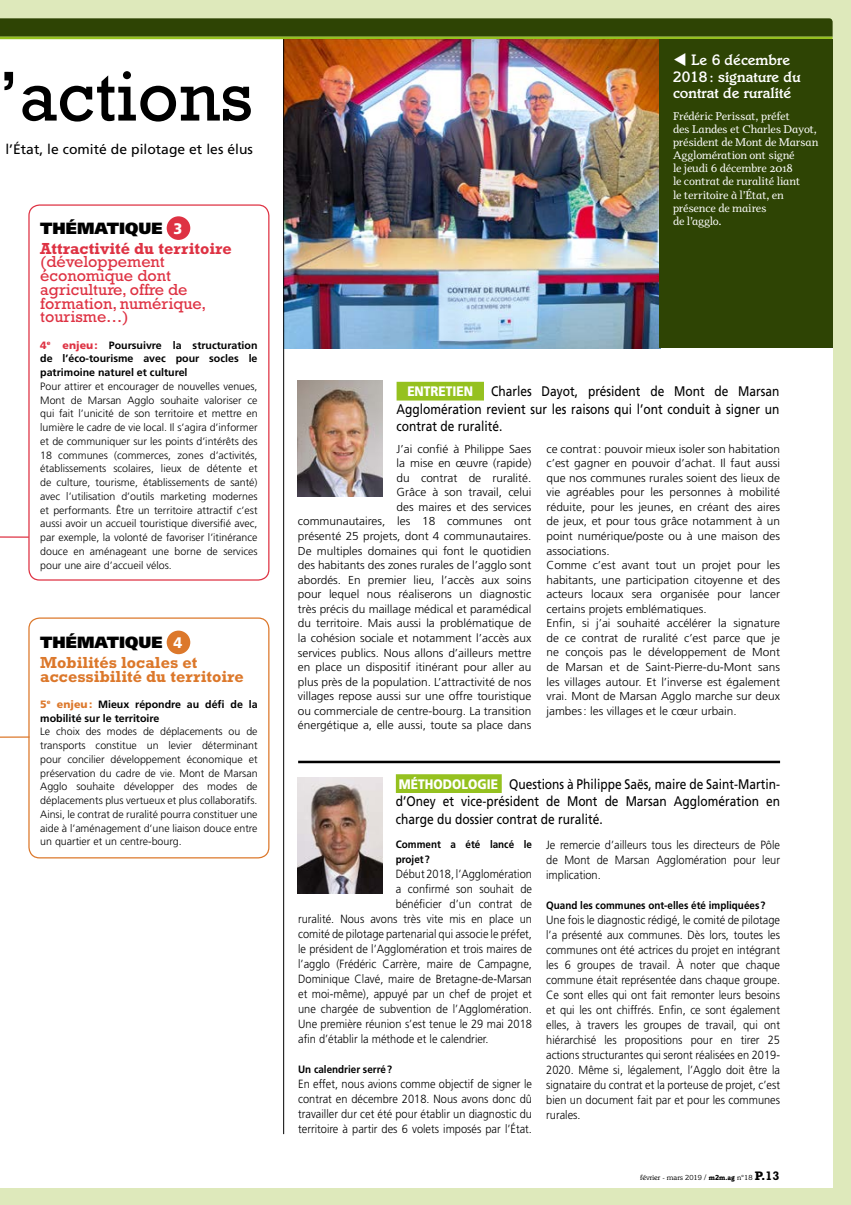
<style>
.page{position:relative;width:851px;height:1205px;background:#fff}
.page>*{position:absolute;margin:0;border:0;box-sizing:border-box;transform-origin:0 0}
.t1{font:71.75px "Rockwell";color:#000}
.t2{font:16.25px/13.8px "Rockwell";color:#de3243}
.t3{font:700 16.25px/13.8px "Rockwell";color:#dc782b}
.t4{font:700 16.25px "Rockwell";color:#de3243}
.t5{font:900 16.25px "Frutiger";color:#000}
.t6{font:500 15.5px/16.8px "Italia";color:#fff}
.t7{font:13.88px/17.5px "Frutiger";color:#000;text-align:justify;scale:.86 1}
.t8{font:13.75px "Frutiger";color:#000}
.t9{font:900 13.75px "Frutiger";color:#fff;scale:.87 1}
.t10{font:300 11.88px/15px "Frutiger";color:#000;text-align:justify;scale:.93 1}
.t11{font:300 11.5px/14.5px "Frutiger";color:#000;text-align:right}
.t12{font:11.38px/13.1px "Odile";letter-spacing:-.025em;color:#fff}
.t13{font:300 10.62px/13.8px "Frutiger";color:#000;text-align:justify}
.t14{font:700 10.62px/13.8px "Frutiger";color:#000;text-align:justify}
.t15{font:700 10.62px/15px "Frutiger";color:#000;scale:.93 1}
.t16{font:7.5px "Italia";color:#000}
.s1{font-size:15.25px;color:#fff}
.s2{font-weight:900;color:#de3243}
.s3{font-weight:900;color:#dc782b}
.s4{font-weight:900;font-size:13.75px;color:#fff}
.s5{font-weight:900;font-size:13.75px;color:#95c11f}
.s6{font-size:8.12px}
.s7{font-weight:700}
.s8{font-family:"Rockwell";font-weight:700;font-size:12.5px}
</style>
<div class="page">
<div style="left:0;top:0;width:850px;height:1205px;background:#dee9bb"></div>
<div style="left:0;top:38px;width:832px;height:1149px;background:#fff"></div>
<svg style="left:0;top:18px;width:832px;height:19px;background:#344a09"></svg>
<hr style="left:0;top:37px;width:832px;height:2px;background:#95c11f">
<img style="left:284px;top:39px;width:375px;height:309px">
<div style="left:659px;top:39px;width:173px;height:309px;background:#2e4404"></div>
<div style="left:396px;top:382px;width:88px;height:18px;background:#95c11f"></div>
<div style="left:396px;top:774px;width:105px;height:19px;background:#95c11f"></div>
<img style="left:297px;top:381px;width:85px;height:115px">
<img style="left:298px;top:778px;width:84px;height:116px">
<hr style="left:283px;top:39px;width:1px;height:1095px;background:#000">
<div style="left:167px;top:216px;width:23px;height:24px;background:#de3243;border-radius:50%"></div>
<div style="left:28px;top:204px;width:241px;height:377px;border:1px solid #de3243;border-radius:11px"></div>
<div style="left:167px;top:630px;width:23px;height:24px;background:#dc782b;border-radius:50%"></div>
<div style="left:28px;top:617px;width:241px;height:241px;border:1px solid #dc782b;border-radius:11px"></div>
<hr style="left:298px;top:761px;width:482px;height:2px;background:#000">
<svg style="left:0;top:535px;width:30px;height:3px"></svg>
<hr style="left:0;top:736px;width:30px;height:2px;background:#dc782b">
<h1 class="t1" style="left:-2px;top:55px;width:256px">’actions</h1>
<p class="t8" style="left:5px;top:141px;width:249px">l’État, le comité de pilotage et les élus</p>
<h2 class="t5" style="left:40px;top:218px;width:144px">THÉMATIQUE <span class="s1">3</span></h2>
<h2 class="t4" style="left:40px;top:239px;width:193px">Attractivité du territoire</h2>
<h2 class="t2" style="left:40px;top:255px;width:168px">(développement économique dont agriculture, offre de formation, numérique, tourisme…)</h2>
<p class="t14" style="left:40px;top:338px;width:219px"><span class="s2">4</span><sup>e</sup> <span class="s2">enjeu:</span> Poursuivre la structuration de l’éco-tourisme avec pour socles le patrimoine naturel et culturel</p>
<p class="t13" style="left:40px;top:379px;width:219px">Pour attirer et encourager de nouvelles venues, Mont de Marsan Agglo souhaite valoriser ce qui fait l’unicité de son territoire et mettre en lumière le cadre de vie local. Il s’agira d’informer et de communiquer sur les points d’intérêts des 18 communes (commerces, zones d’activités, établissements scolaires, lieux de détente et de culture, tourisme, établissements de santé) avec l’utilisation d’outils marketing modernes et performants. Être un territoire attractif c’est aussi avoir un accueil touristique diversifié avec, par exemple, la volonté de favoriser l’itinérance douce en aménageant une borne de services pour une aire d’accueil vélos.</p>
<h2 class="t5" style="left:40px;top:632px;width:144px">THÉMATIQUE <span class="s1">4</span></h2>
<h2 class="t3" style="left:40px;top:655px;width:205px">Mobilités locales et accessibilité du territoire</h2>
<p class="t14" style="left:40px;top:697px;width:219px"><span class="s3">5</span><sup>e</sup> <span class="s3">enjeu:</span> Mieux répondre au défi de la mobilité sur le territoire</p>
<p class="t13" style="left:40px;top:725px;width:219px">Le choix des modes de déplacements ou de transports constitue un levier déterminant pour concilier développement économique et préservation du cadre de vie. Mont de Marsan Agglo souhaite développer des modes de déplacements plus vertueux et plus collaboratifs.<br>Ainsi, le contrat de ruralité pourra constituer une aide à l’aménagement d’une liaison douce entre un quartier et un centre-bourg.</p>
<h3 class="t6" style="left:673px;top:51px;width:129px;text-indent:18px">Le 6 décembre<br>2018: signature du contrat de ruralité</h3>
<p class="t12" style="left:673px;top:109px;width:147px">Frédéric Perissat, préfet<br>des Landes et Charles Dayot, président de Mont de Marsan<br>Agglomération ont signé<br>le jeudi 6 décembre 2018<br>le contrat de ruralité liant<br>le territoire à l’État, en présence de maires<br>de l’agglo.</p>
<p class="t7" style="left:396px;top:383px;width:446px;text-indent:95px">Charles Dayot, président de Mont de Marsan Agglomération revient sur les raisons qui l’ont conduit à signer un contrat de ruralité.</p>
<p class="t9" style="left:407px;top:383px;width:77px">ENTRETIEN</p>
<p class="t11" style="left:298px;top:442px;width:235px">J’ai confié à Philippe Saes<br>la mise en œuvre (rapide)<br>du contrat de ruralité.<br>Grâce à son travail, celui<br>des maires et des services<br>communautaires, les 18 communes ont présenté 25 projets, dont 4 communautaires.<br>De multiples domaines qui font le quotidien des habitants des zones rurales de l’agglo sont abordés. En premier lieu, l’accès aux soins pour lequel nous réaliserons un diagnostic très précis du maillage médical et paramédical du territoire. Mais aussi la problématique de la cohésion sociale et notamment l’accès aux services publics. Nous allons d’ailleurs mettre en place un dispositif itinérant pour aller au plus près de la population. L’attractivité de nos villages repose aussi sur une offre touristique ou commerciale de centre-bourg. La transition énergétique a, elle aussi, toute sa place dans</p>
<p class="t11" style="left:546px;top:441px;width:235px;text-align:left">ce contrat: pouvoir mieux isoler son habitation c’est gagner en pouvoir d’achat. Il faut aussi que nos communes rurales soient des lieux de vie agréables pour les personnes à mobilité réduite, pour les jeunes, en créant des aires de jeux, et pour tous grâce notamment à un point numérique/poste ou à une maison des associations.<br>Comme c’est avant tout un projet pour les habitants, une participation citoyenne et des acteurs locaux sera organisée pour lancer certains projets emblématiques.<br>Enfin, si j’ai souhaité accélérer la signature de ce contrat de ruralité c’est parce que je ne conçois pas le développement de Mont de Marsan et de Saint-Pierre-du-Mont sans les villages autour. Et l’inverse est également vrai. Mont de Marsan Agglo marche sur deux jambes: les villages et le cœur urbain.</p>
<p class="t7" style="left:396px;top:775px;width:448px"><span class="s4">MÉTHODOLOGIE</span><span class="s5">.</span> Questions à Philippe Saës, maire de Saint-Martin&shy;d’Oney et vice-président de Mont de Marsan Agglomération en charge du dossier contrat de ruralité.</p>
<p class="t15" style="left:396px;top:836px;width:148px">Comment a été lancé le projet?</p>
<p class="t10" style="left:396px;top:866px;width:148px">Début 2018, l’Agglomération</p>
<p class="t10" style="left:396px;top:881px;width:148px">a confirmé son souhait de</p>
<p class="t10" style="left:396px;top:896px;width:148px">bénéficier d’un contrat de</p>
<p class="t10" style="left:298px;top:911px;width:253px">ruralité. Nous avons très vite mis en place un</p>
<p class="t10" style="left:298px;top:926px;width:253px">comité de pilotage partenarial qui associe le préfet,</p>
<p class="t10" style="left:298px;top:941px;width:253px">le président de l’Agglomération et trois maires de</p>
<p class="t10" style="left:298px;top:956px;width:253px">l’agglo (Frédéric Carrère, maire de Campagne,</p>
<p class="t10" style="left:298px;top:971px;width:253px">Dominique Clavé, maire de Bretagne-de-Marsan</p>
<p class="t10" style="left:298px;top:986px;width:253px">et moi-même), appuyé par un chef de projet et</p>
<p class="t10" style="left:298px;top:1001px;width:253px">une chargée de subvention de l’Agglomération.</p>
<p class="t10" style="left:298px;top:1016px;width:253px">Une première réunion s’est tenue le 29 mai 2018</p>
<p class="t10" style="left:298px;top:1031px;width:206px">afin d’établir la méthode et le calendrier.</p>
<p class="t15" style="left:298px;top:1061px;width:103px">Un calendrier serré?</p>
<p class="t10" style="left:298px;top:1076px;width:253px">En effet, nous avions comme objectif de signer le contrat en décembre 2018. Nous avons donc dû travailler dur cet été pour établir un diagnostic du territoire à partir des 6 volets imposés par l’État.</p>
<p class="t10" style="left:546px;top:837px;width:253px">Je remercie d’ailleurs tous les directeurs de Pôle de Mont de Marsan Agglomération pour leur implication.</p>
<p class="t15" style="left:546px;top:897px;width:237px">Quand les communes ont-elles été impliquées?</p>
<p class="t10" style="left:546px;top:912px;width:253px">Une fois le diagnostic rédigé, le comité de pilotage l’a présenté aux communes. Dès lors, toutes les communes ont été actrices du projet en intégrant les 6 groupes de travail. À noter que chaque commune était représentée dans chaque groupe.<br>Ce sont elles qui ont fait remonter leurs besoins et qui les ont chiffrés. Enfin, ce sont également elles, à travers les groupes de travail, qui ont hiérarchisé les propositions pour en tirer 25 actions structurantes qui seront réalisées en 2019- 2020. Même si, légalement, l’Agglo doit être la signataire du contrat et la porteuse de projet, c’est bien un document fait par et pour les communes rurales.</p>
<p class="t16" style="left:640px;top:1173px;width:141px">février - mars 2019 <span class="s6">/</span> <span class="s7">m2m.ag</span> n°18 <span class="s8">P.13</span></p>
</div>
